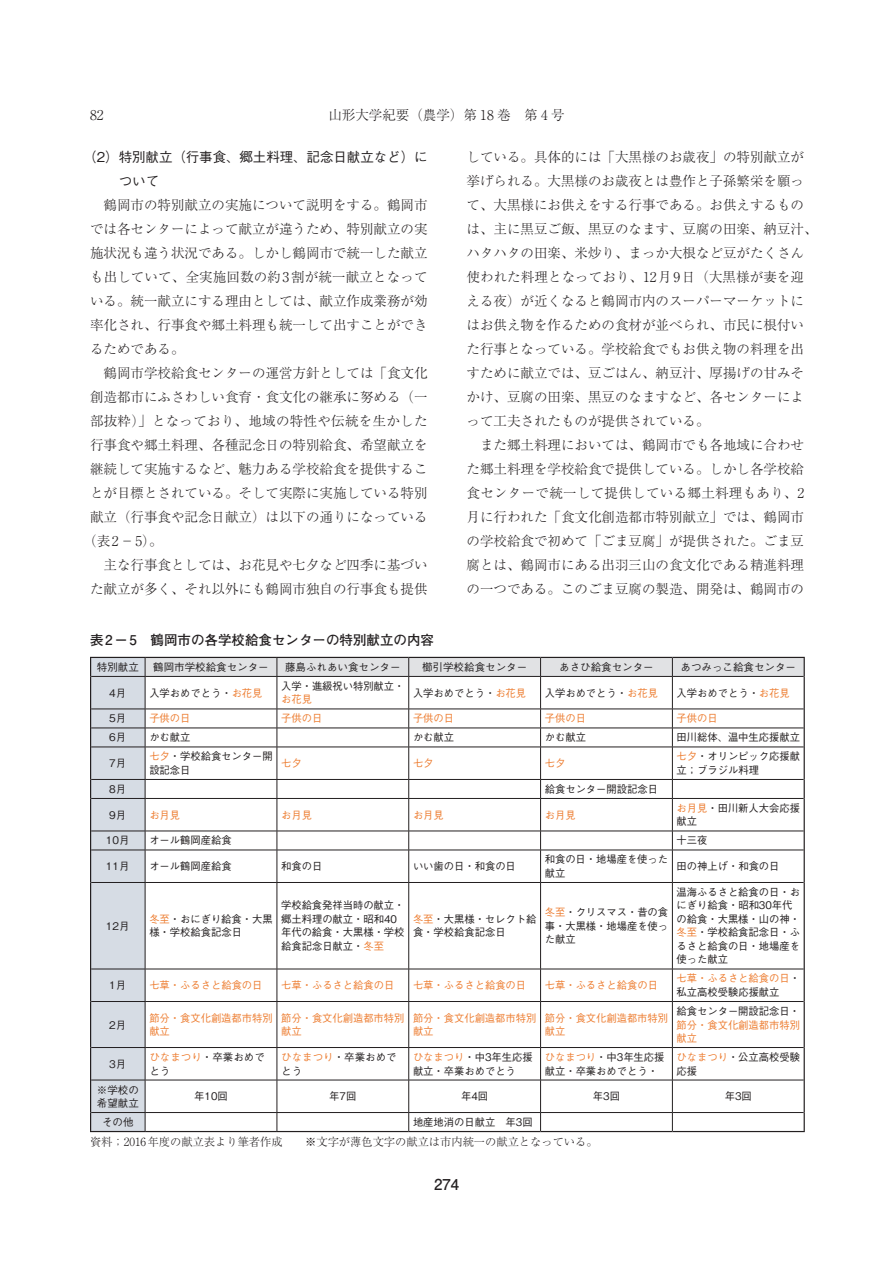
<style>
.page{position:relative;width:893px;height:1263px;background:#fff}
.page>*{position:absolute;margin:0;border:0;box-sizing:border-box;transform-origin:0 0}
.t1{font:700 15px "Futo Go B101 Pr 6";color:#231f20}
.本文{font:300 13.5px/24px "Ryumin Pr 6";color:#231f20;text-align:justify}
.中ゴ{font:500 13.5px/24px "Gothic BBB Pr 6";letter-spacing:-.005em;color:#231f20}
.t2{font:700 13.5px "Futo Go B101 Pr 6";color:#231f20}
.本文-2{font:300 13.5px "Ryumin Pr 6";letter-spacing:.025em;color:#231f20}
.富田_表_資料{font:300 11.25px "Ryumin Pr 6";color:#231f20}
.富田_表文字{font:500 10.5px/13.5px "Gothic BBB Pr 6";color:#231f20}
.富田_表文字-2{font:500 10.5px/13.5px "Gothic BBB Pr 6";color:#ed7d31}
.s1{color:#ed7d31}
.s2{color:#231f20}
</style>
<div class="page">
<svg style="left:90px;top:657px;width:715px;height:474px"></svg>
<hr style="left:90px;top:1131px;width:55px;height:1px;background:#231f20">
<hr style="left:145px;top:1131px;width:132px;height:1px;background:#231f20">
<hr style="left:277px;top:1131px;width:132px;height:1px;background:#231f20">
<hr style="left:409px;top:1131px;width:132px;height:1px;background:#231f20">
<hr style="left:541px;top:1131px;width:131px;height:1px;background:#231f20">
<hr style="left:672px;top:1131px;width:133px;height:1px;background:#231f20">
<p class="本文" style="left:90px;top:102px;width:15px">82</p>
<p class="本文" style="left:328px;top:102px;width:238px">山形大学紀要（農学）第 18 巻　第 4 号</p>
<p class="中ゴ" style="left:119px;top:144px;width:310px;text-indent:-36px">（2）特別献立（行事食、郷土料理、記念日献立など）について</p>
<p class="本文" style="left:90px;top:192px;width:339px">　鶴岡市の特別献立の実施について説明をする。鶴岡市では各センターによって献立が違うため、特別献立の実施状況も違う状況である。しかし鶴岡市で統一した献立も出していて、全実施回数の約3割が統一献立となっている。統一献立にする理由としては、献立作成業務が効率化され、行事食や郷土料理も統一して出すことができるためである。</p>
<p class="本文" style="left:90px;top:360px;width:339px">　鶴岡市学校給食センターの運営方針としては「食文化</p>
<p class="本文" style="left:90px;top:384px;width:339px">創造都市にふさわしい食育・食文化の継承に努める（一</p>
<p class="本文-2" style="left:90px;top:410px;width:339px">部抜粋）」となっており、地域の特性や伝統を生かした</p>
<p class="本文" style="left:90px;top:432px;width:339px">行事食や郷土料理、各種記念日の特別給食、希望献立を</p>
<p class="本文" style="left:90px;top:456px;width:339px">継続して実施するなど、魅力ある学校給食を提供するこ</p>
<p class="本文" style="left:90px;top:480px;width:339px">とが目標とされている。そして実際に実施している特別</p>
<p class="本文" style="left:90px;top:504px;width:339px">献立（行事食や記念日献立）は以下の通りになっている</p>
<p class="本文" style="left:83px;top:528px;width:81px">（表2－5）。</p>
<p class="本文" style="left:90px;top:552px;width:339px">　主な行事食としては、お花見や七夕など四季に基づいた献立が多く、それ以外にも鶴岡市独自の行事食も提供</p>
<p class="本文" style="left:466px;top:144px;width:352px;text-align:left">している。具体的には「大黒様のお歳夜」の特別献立が挙げられる。大黒様のお歳夜とは豊作と子孫繁栄を願って、大黒様にお供えをする行事である。お供えするものは、主に黒豆ご飯、黒豆のなます、豆腐の田楽、納豆汁、ハタハタの田楽、米炒り、まっか大根など豆がたくさん使われた料理となっており、12月9日（大黒様が妻を迎える夜）が近くなると鶴岡市内のスーパーマーケットにはお供え物を作るための食材が並べられ、市民に根付いた行事となっている。学校給食でもお供え物の料理を出すために献立では、豆ごはん、納豆汁、厚揚げの甘みそかけ、豆腐の田楽、黒豆のなますなど、各センターによって工夫されたものが提供されている。</p>
<p class="本文" style="left:466px;top:432px;width:339px">　また郷土料理においては、鶴岡市でも各地域に合わせた郷土料理を学校給食で提供している。しかし各学校給食センターで統一して提供している郷土料理もあり、2月に行われた「食文化創造都市特別献立」では、鶴岡市の学校給食で初めて「ごま豆腐」が提供された。ごま豆腐とは、鶴岡市にある出羽三山の食文化である精進料理の一つである。このごま豆腐の製造、開発は、鶴岡市の</p>
<p class="t2" style="left:90px;top:629px;width:346px">表2−5　鶴岡市の各学校給食センターの特別献立の内容</p>
<p class="富田_表文字" style="left:97px;top:659px;width:43px">特別献立</p>
<p class="富田_表文字" style="left:153px;top:659px;width:117px">鶴岡市学校給食センター</p>
<p class="富田_表文字" style="left:285px;top:659px;width:117px">藤島ふれあい食センター</p>
<p class="富田_表文字" style="left:422px;top:659px;width:106px">櫛引学校給食センター</p>
<p class="富田_表文字" style="left:559px;top:659px;width:96px">あさひ給食センター</p>
<p class="富田_表文字" style="left:680px;top:659px;width:117px">あつみっこ給食センター</p>
<p class="富田_表文字" style="left:109px;top:685px;width:19px">4月</p>
<p class="富田_表文字" style="left:149px;top:685px;width:115px">入学おめでとう・<span class="s1">お花見</span></p>
<p class="富田_表文字" style="left:281px;top:678px;width:125px">入学・進級祝い特別献立・<span class="s1">お花見</span></p>
<p class="富田_表文字" style="left:413px;top:685px;width:115px">入学おめでとう・<span class="s1">お花見</span></p>
<p class="富田_表文字" style="left:545px;top:685px;width:115px">入学おめでとう・<span class="s1">お花見</span></p>
<p class="富田_表文字" style="left:677px;top:685px;width:115px">入学おめでとう・<span class="s1">お花見</span></p>
<p class="富田_表文字" style="left:109px;top:711px;width:19px">5月</p>
<p class="富田_表文字-2" style="left:149px;top:711px;width:43px">子供の日</p>
<p class="富田_表文字-2" style="left:281px;top:711px;width:43px">子供の日</p>
<p class="富田_表文字-2" style="left:413px;top:711px;width:43px">子供の日</p>
<p class="富田_表文字-2" style="left:545px;top:711px;width:43px">子供の日</p>
<p class="富田_表文字-2" style="left:677px;top:711px;width:43px">子供の日</p>
<p class="富田_表文字" style="left:109px;top:730px;width:19px">6月</p>
<p class="富田_表文字" style="left:149px;top:730px;width:43px">かむ献立</p>
<p class="富田_表文字" style="left:413px;top:730px;width:43px">かむ献立</p>
<p class="富田_表文字" style="left:545px;top:730px;width:43px">かむ献立</p>
<p class="富田_表文字" style="left:677px;top:730px;width:125px">田川総体、温中生応援献立</p>
<p class="富田_表文字" style="left:109px;top:756px;width:19px">7月</p>
<p class="富田_表文字" style="left:149px;top:749px;width:125px"><span class="s1">七夕</span>・学校給食センター開設記念日</p>
<p class="富田_表文字-2" style="left:281px;top:756px;width:22px">七夕</p>
<p class="富田_表文字-2" style="left:413px;top:756px;width:22px">七夕</p>
<p class="富田_表文字-2" style="left:545px;top:756px;width:22px">七夕</p>
<p class="富田_表文字" style="left:677px;top:749px;width:125px"><span class="s1">七夕</span>・オリンピック応援献立；ブラジル料理</p>
<p class="富田_表文字" style="left:109px;top:781px;width:19px">8月</p>
<p class="富田_表文字" style="left:545px;top:781px;width:115px">給食センター開設記念日</p>
<p class="富田_表文字" style="left:109px;top:807px;width:19px">9月</p>
<p class="富田_表文字-2" style="left:149px;top:807px;width:32px">お月見</p>
<p class="富田_表文字-2" style="left:281px;top:807px;width:32px">お月見</p>
<p class="富田_表文字-2" style="left:413px;top:807px;width:32px">お月見</p>
<p class="富田_表文字-2" style="left:545px;top:807px;width:32px">お月見</p>
<p class="富田_表文字" style="left:677px;top:800px;width:125px"><span class="s1">お月見</span>・田川新人大会応援献立</p>
<p class="富田_表文字" style="left:106px;top:833px;width:25px">10月</p>
<p class="富田_表文字" style="left:149px;top:833px;width:84px">オール鶴岡産給食</p>
<p class="富田_表文字" style="left:677px;top:833px;width:32px">十三夜</p>
<p class="富田_表文字" style="left:106px;top:859px;width:25px">11月</p>
<p class="富田_表文字" style="left:149px;top:859px;width:84px">オール鶴岡産給食</p>
<p class="富田_表文字" style="left:281px;top:859px;width:43px">和食の日</p>
<p class="富田_表文字" style="left:413px;top:859px;width:104px">いい歯の日・和食の日</p>
<p class="富田_表文字" style="left:545px;top:852px;width:125px">和食の日・地場産を使った献立</p>
<p class="富田_表文字" style="left:677px;top:859px;width:104px">田の神上げ・和食の日</p>
<p class="富田_表文字" style="left:106px;top:918px;width:25px">12月</p>
<p class="富田_表文字" style="left:149px;top:911px;width:125px"><span class="s1">冬至</span>・おにぎり給食・大黒様・学校給食記念日</p>
<p class="富田_表文字" style="left:281px;top:898px;width:125px">学校給食発祥当時の献立・郷土料理の献立・昭和40年代の給食・大黒様・学校給食記念日献立・<span class="s1">冬至</span></p>
<p class="富田_表文字" style="left:413px;top:911px;width:125px"><span class="s1">冬至</span>・大黒様・セレクト給食・学校給食記念日</p>
<p class="富田_表文字" style="left:545px;top:905px;width:125px;text-align:justify"><span class="s1">冬至</span>・クリスマス・昔の食事・大黒様・地場産を使った献立</p>
<p class="富田_表文字" style="left:677px;top:884px;width:125px">温海ふるさと給食の日・おにぎり給食・昭和30年代の給食・大黒様・山の神・<span class="s1">冬至</span>・学校給食記念日・ふるさと給食の日・地場産を使った献立</p>
<p class="富田_表文字" style="left:109px;top:978px;width:19px">1月</p>
<p class="富田_表文字-2" style="left:149px;top:978px;width:115px">七草・ふるさと給食の日</p>
<p class="富田_表文字-2" style="left:281px;top:978px;width:115px">七草・ふるさと給食の日</p>
<p class="富田_表文字-2" style="left:413px;top:978px;width:115px">七草・ふるさと給食の日</p>
<p class="富田_表文字-2" style="left:545px;top:978px;width:115px">七草・ふるさと給食の日</p>
<p class="富田_表文字-2" style="left:677px;top:971px;width:125px">七草・ふるさと給食の日<span class="s2">・私立高校受験応援献立</span></p>
<p class="富田_表文字" style="left:109px;top:1017px;width:19px">2月</p>
<p class="富田_表文字-2" style="left:149px;top:1010px;width:125px">節分・食文化創造都市特別献立</p>
<p class="富田_表文字-2" style="left:281px;top:1010px;width:125px">節分・食文化創造都市特別献立</p>
<p class="富田_表文字-2" style="left:413px;top:1010px;width:125px">節分・食文化創造都市特別献立</p>
<p class="富田_表文字-2" style="left:545px;top:1010px;width:125px">節分・食文化創造都市特別献立</p>
<p class="富田_表文字-2" style="left:677px;top:1004px;width:125px;text-align:justify"><span class="s2">給食センター開設記念日・</span>節分・食文化創造都市特別献立</p>
<p class="富田_表文字" style="left:109px;top:1056px;width:19px">3月</p>
<p class="富田_表文字" style="left:149px;top:1050px;width:117px"><span class="s1">ひなまつり</span>・卒業おめでとう</p>
<p class="富田_表文字" style="left:281px;top:1050px;width:117px"><span class="s1">ひなまつり</span>・卒業おめでとう</p>
<p class="富田_表文字" style="left:413px;top:1050px;width:121px"><span class="s1">ひなまつり</span>・中3年生応援献立・卒業おめでとう</p>
<p class="富田_表文字" style="left:545px;top:1050px;width:121px"><span class="s1">ひなまつり</span>・中3年生応援献立・卒業おめでとう・</p>
<p class="富田_表文字" style="left:677px;top:1050px;width:125px"><span class="s1">ひなまつり</span>・公立高校受験応援</p>
<p class="富田_表文字" style="left:97px;top:1082px;width:43px">※学校の希望献立</p>
<p class="富田_表文字" style="left:194px;top:1089px;width:35px">年10回</p>
<p class="富田_表文字" style="left:329px;top:1089px;width:29px">年7回</p>
<p class="富田_表文字" style="left:461px;top:1089px;width:29px">年4回</p>
<p class="富田_表文字" style="left:593px;top:1089px;width:29px">年3回</p>
<p class="富田_表文字" style="left:725px;top:1089px;width:29px">年3回</p>
<p class="富田_表文字" style="left:102px;top:1115px;width:33px">その他</p>
<p class="富田_表文字" style="left:413px;top:1115px;width:121px">地産地消の日献立　年3回</p>
<p class="富田_表_資料" style="left:90px;top:1133px;width:509px">資料；2016年度の献立表より筆者作成　　※文字が薄色文字の献立は市内統一の献立となっている。</p>
<p class="t1" style="left:434px;top:1172px;width:27px">274</p>
</div>
